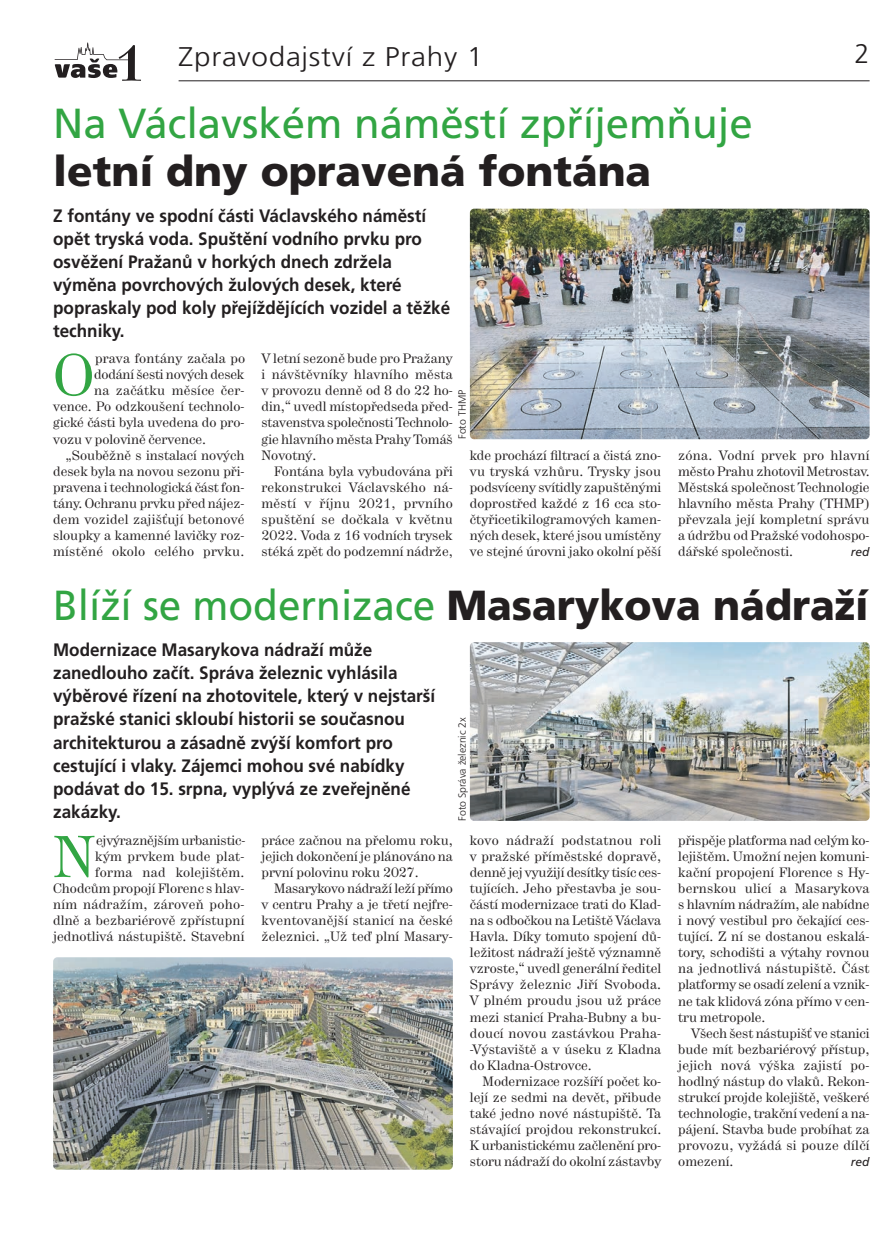
<style>
.page{position:relative;width:893px;height:1242px;background:#fff}
.page>*{position:absolute;margin:0;border:0;box-sizing:border-box;transform-origin:0 0}
.t1{font:58.5px "Hercules";color:#32a543}
.t2{font:42px "Frutiger CE";color:#32a543}
.t3{font:900 42px "Frutiger CE";color:#231f20}
.t4{font:300 27px "Frutiger CE";letter-spacing:.025em;color:#231f20;scale:1.1 1}
.t5{font:300 27px "Frutiger CE";letter-spacing:.025em;color:#231f20}
.t6{font:700 18px/23.2px "Frutiger CE";color:#231f20;scale:.95 1}
.t7{font:13.5px/16px "Hercules";color:#231f20;text-align:justify}
.t8{font:13.5px "Hercules";letter-spacing:.02em;color:#231f20}
.t9{font:italic 12px "Frutiger CE";color:#231f20}
.t10{font:300 10.5px "Frutiger CE";color:#231f20}
.s1{font-weight:900;color:#231f20}
</style>
<div class="page">
<svg style="left:55px;top:43px;width:86px;height:38px"></svg>
<hr style="left:179px;top:80px;width:691px;height:1px;background:#231f20">
<img style="left:470px;top:209px;width:400px;height:230px;border-radius:4px">
<img style="left:470px;top:642px;width:400px;height:179px;border-radius:4px">
<img style="left:53px;top:957px;width:400px;height:212px;border-radius:4px">
<h3 class="t4" style="left:179px;top:45px;width:279px">Zpravodajství z Prahy 1</h3>
<h3 class="t5" style="left:855px;top:42px;width:17px">2</h3>
<h2 class="t2" style="left:53px;top:106px;width:701px">Na Václavském náměstí zpříjemňuje</h2>
<h2 class="t3" style="left:53px;top:154px;width:600px">letní dny opravená fontána</h2>
<p class="t6" style="left:53px;top:206px;width:420px">Z fontány ve spodní části Václavského náměstí opět tryská voda. Spuštění vodního prvku pro osvěžení Pražanů v horkých dnech zdržela výměna povrchových žulových desek, které popraskaly pod koly přejíždějících vozidel a těžké techniky.</p>
<h1 class="t1" style="left:53px;top:354px;width:43px">O</h1>
<p class="t7" style="left:95px;top:351px;width:152px">prava fontány začala po</p>
<p class="t7" style="left:94px;top:368px;width:152px">dodání šesti nových desek</p>
<p class="t8" style="left:94px;top:386px;width:152px">na začátku měsíce čer-</p>
<p class="t7" style="left:53px;top:400px;width:193px">vence. Po odzkoušení technolo-</p>
<p class="t7" style="left:53px;top:416px;width:193px">gické části byla uvedena do pro-</p>
<p class="t7" style="left:53px;top:432px;width:154px">vozu v polovině července.</p>
<p class="t7" style="left:66px;top:448px;width:180px">„Souběžně s instalací nových</p>
<p class="t7" style="left:53px;top:464px;width:193px">desek byla na novou sezonu při-</p>
<p class="t7" style="left:53px;top:480px;width:193px">pravena i technologická část fon-</p>
<p class="t7" style="left:53px;top:496px;width:193px">tány. Ochranu prvku před nájez-</p>
<p class="t7" style="left:53px;top:512px;width:193px">dem vozidel zajišťují betonové</p>
<p class="t7" style="left:53px;top:528px;width:193px">sloupky a kamenné lavičky roz-</p>
<p class="t8" style="left:53px;top:546px;width:193px">místěné okolo celého prvku.</p>
<p class="t7" style="left:261px;top:351px;width:193px">V let ní sezoně bude pro Pražany i návštěvníky hlavního města v provozu denně od 8 do 22 ho&shy;din,“ uvedl místopředseda před&shy;stavenstva společnosti Technolo - gie hlavního města Prahy To máš Novotný.</p>
<p class="t7" style="left:261px;top:464px;width:193px;text-indent:13px">Fontána byla vybudována při rekonstrukci Václavského ná&shy;městí v říjnu 2021, prvního spuštění se dočkala v květnu 2022. Voda z 16 vodních trysek stéká zpět do podzemní nádrže,</p>
<p class="t10" style="left:458px;top:439px;width:51px;rotate:-90deg">Foto THMP</p>
<p class="t7" style="left:470px;top:448px;width:193px">kde prochází filtrací a čistá zno - vu tryská vzhůru. Trysky jsou podsvíceny svítidly zapuštěnými doprostřed každé z 16 cca sto - čty řicetikilogramových kamen&shy;ných desek, které jsou umístěny ve stejné úrovni jako okolní pěší</p>
<p class="t7" style="left:678px;top:448px;width:193px">zóna. Vodní prvek pro hlavní město Prahu zhotovil Metrostav.<br>Městská společnost Technologie hlavního města Prahy (THMP) převzala její kompletní správu a údržbu od Pražské vodohospo&shy;dářské společnosti.</p>
<p class="t9" style="left:851px;top:547px;width:20px">red</p>
<h2 class="t2" style="left:53px;top:587px;width:817px">Blíží se modernizace <span class="s1">Masarykova nádraží</span></h2>
<p class="t6" style="left:53px;top:639px;width:404px">Modernizace Masarykova nádraží může zanedlouho začít. Správa železnic vyhlásila výběrové řízení na zhotovitele, který v nejstarší pražské stanici skloubí historii se současnou architekturou a zásadně zvýší komfort pro cestující i vlaky. Zájemci mohou své nabídky podávat do 15. srpna, vyplývá ze zveřejněné zakázky.</p>
<p class="t10" style="left:458px;top:821px;width:105px;rotate:-90deg">Foto Správa železnic 2x</p>
<p class="t7" style="left:53px;top:833px;width:194px;text-align:right">ejvýraznějším urbanistic-<br>kým prvkem bude plat-<br>forma nad kolejištěm.<br>Chod cům propojí Florenc s hlav&shy;ním nádražím, zároveň poho - dlně a bezbariérově zpřístupní jednotlivá nástupiště. Stavební</p>
<p class="t7" style="left:261px;top:833px;width:193px">práce začnou na přelomu roku, jejich dokončení je plánováno na první polovinu roku 2027.</p>
<h1 class="t1" style="left:53px;top:835px;width:44px">N</h1>
<p class="t7" style="left:261px;top:881px;width:193px;text-indent:13px">Masarykovo nádraží leží přímo v centru Prahy a je třetí nejfre&shy;kventovanější stanicí na české železnici. „Už teď plní Masary-</p>
<p class="t7" style="left:470px;top:833px;width:193px">kovo nádraží podstatnou roli v pražské příměstské dopravě, denně jej využijí desítky tisíc ces&shy;tujících. Jeho přestavba je sou&shy;částí modernizace trati do Klad - na s odbočkou na Letiště Václava Havla. Díky tomuto spojení dů&shy;ležitost nádraží ještě významně vzroste,“ uvedl generální ředitel Správy železnic Jiří Svoboda.<br>V plném proudu jsou už práce mezi stanicí Praha-Bubny a bu&shy;doucí novou zastávkou Praha--Výstaviště a v úseku z Kladna do Kladna-Ostrovce.</p>
<p class="t7" style="left:470px;top:1074px;width:193px;text-indent:13px">Modernizace rozšíří počet ko&shy;lejí ze sedmi na devět, přibude také jedno nové nástupiště. Ta stávající projdou rekonstrukcí.<br>K urbanistickému začlenění pro&shy;storu nádraží do okolní zástavby</p>
<p class="t7" style="left:678px;top:833px;width:193px">přispěje platforma nad celým ko&shy;lejištěm. Umožní nejen komuni&shy;kační propojení Florence s Hy&shy;bernskou ulicí a Masarykova s hlavním nádražím, ale nabídne i nový vestibul pro čekající ces&shy;tující. Z ní se dostanou eskalá&shy;tory, schodišti a výtahy rovnou na jednotlivá nástupiště. Část platformy se osadí zelení a vznik - ne tak klidová zóna přímo v cen&shy;tru metropole.</p>
<p class="t7" style="left:678px;top:1026px;width:193px;text-indent:13px">Všech šest nástupišť ve stanici bude mít bezbariérový přístup, jejich nová výška zajistí po&shy;hodlný nástup do vlaků. Rekon&shy;strukcí projde kolejiště, veškeré technologie, trakční vedení a na&shy;pájení. Stavba bude probíhat za provozu, vyžádá si pouze dílčí ome zení.</p>
<p class="t9" style="left:851px;top:1156px;width:20px">red</p>
</div>
